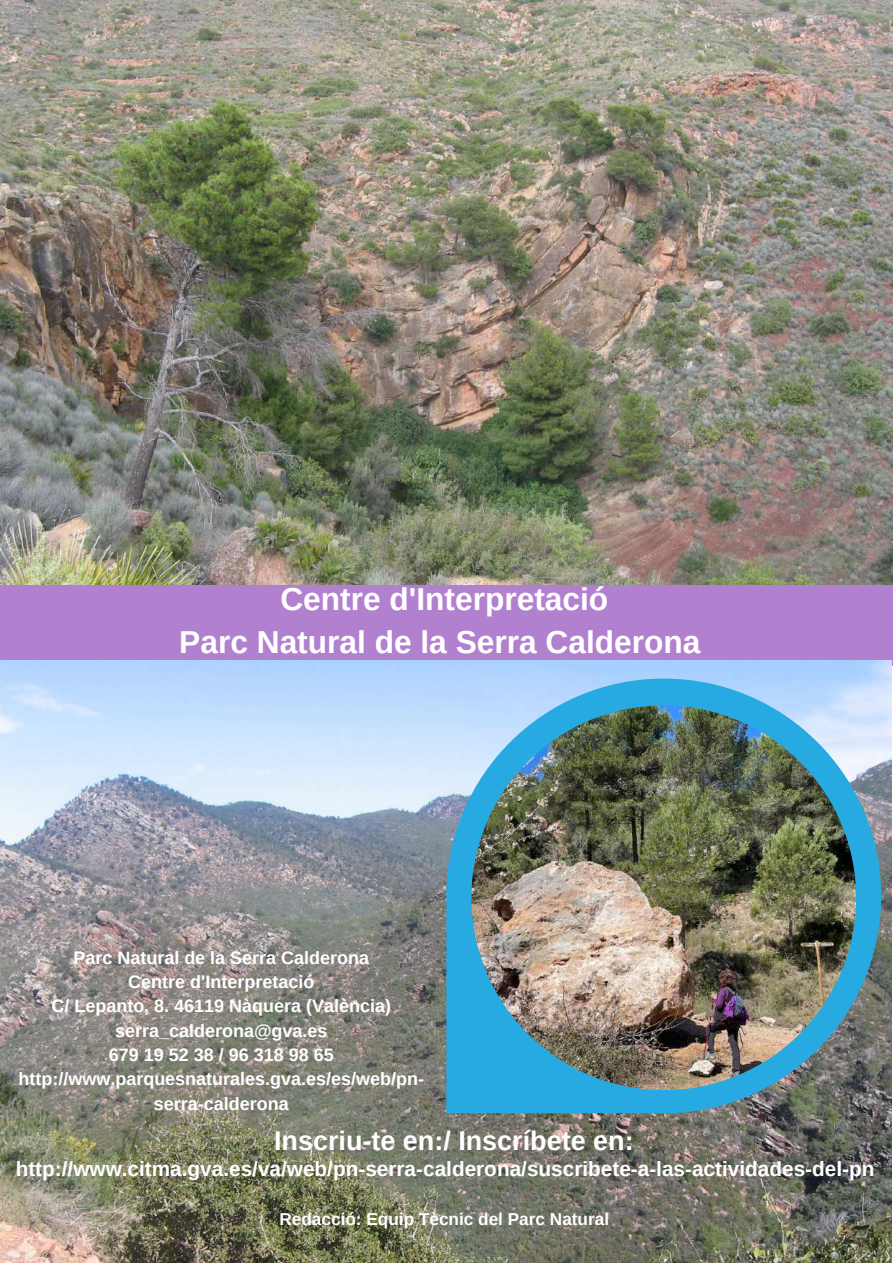
<style>
.page{position:relative;width:893px;height:1264px;background:#fff}
.page>*{position:absolute;margin:0;border:0;box-sizing:border-box;transform-origin:0 0}
.t1{font:700 31.65px/43.5px "Arimo";color:#fff;text-align:center}
.t2{font:700 27px "Arimo";color:#fff}
.t3{font:700 20.7px "Arimo";color:#fff}
.t4{font:700 18px/24.3px "Arimo";color:#fff;text-align:center}
.t5{font:700 17.25px "Arimo";color:#fff}
</style>
<div class="page">
<div style="left:0;top:575px;width:892px;height:91px;background:#b181d0"></div>
<img style="left:0;top:660px;width:891px;height:602px">
<svg style="left:446px;top:678px;width:435px;height:435px;background:#64acd0"></svg>
<img style="left:471px;top:705px;width:385px;height:384px">
<img style="left:0;top:0;width:892px;height:585px">
<h1 class="t1" style="left:179px;top:577px;width:522px">Centre d'Interpretació<br>Parc Natural de la Serra Calderona</h1>
<p class="t4" style="left:18px;top:945px;width:407px">Parc Natural de la Serra Calderona<br>Centre d'Interpretació<br>C/ Lepanto, 8. 46119 Nàquera (València) serra_calderona@gva.es<br>679 19 52 38 / 96 318 98 65 http://www.parquesnaturales.gva.es/es/web/pn&shy;serra-calderona</p>
<h2 class="t2" style="left:274px;top:1125px;width:361px">Inscriu-te en:/ Inscríbete en:</h2>
<p class="t3" style="left:16px;top:1157px;width:860px">http://www.citma.gva.es/va/web/pn-serra-calderona/suscribete-a-las-actividades-del-pn</p>
<p class="t5" style="left:279px;top:1209px;width:331px">Redacció: Equip Tècnic del Parc Natural</p>
</div>
